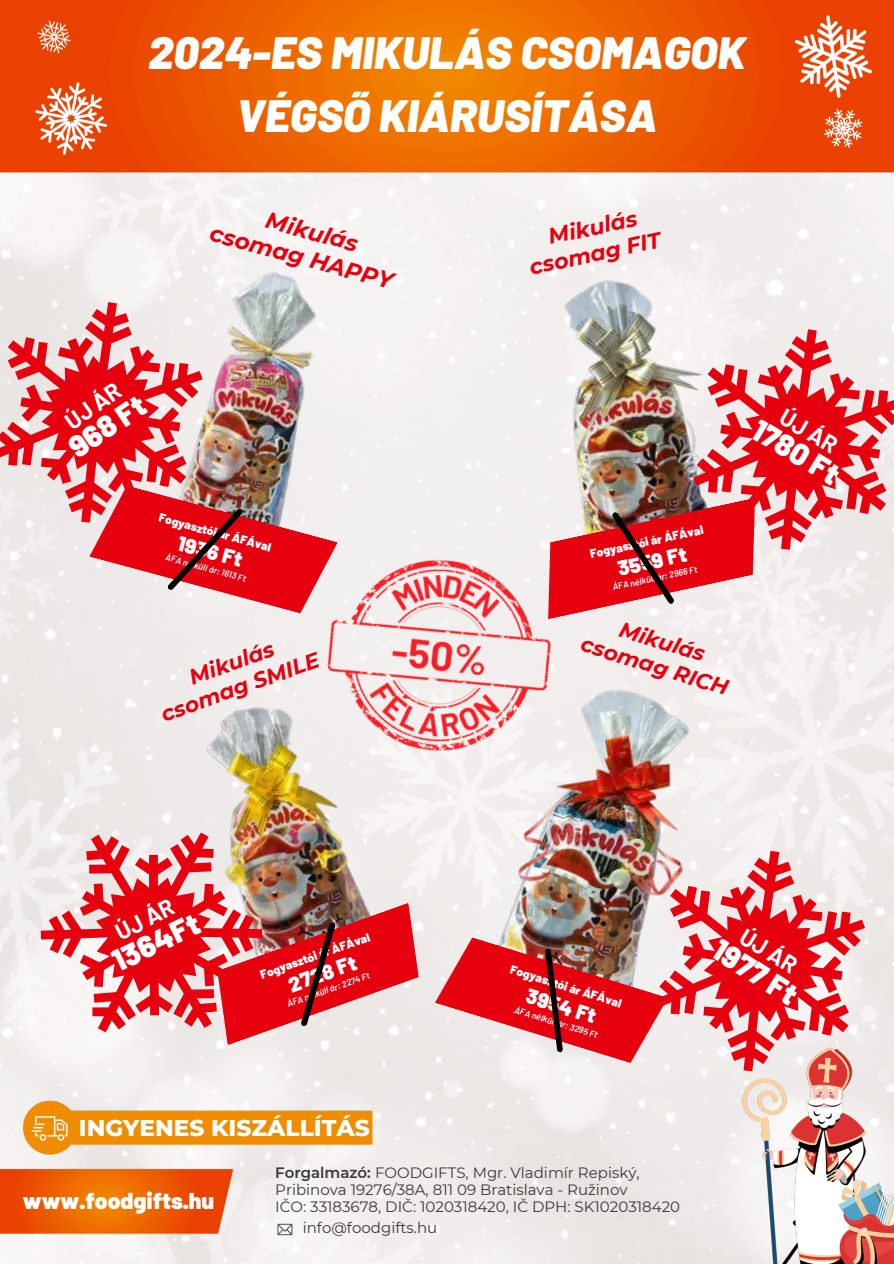
<style>
.page{position:relative;width:894px;height:1264px;background:#fff}
.page>*{position:absolute;margin:0;border:0;box-sizing:border-box;transform-origin:0 0}
.t1{font:italic 900 45.3px/63px "Barlow";color:#fff;text-align:center}
.t2{font:900 30.75px "Barlow";color:#fff}
.t3{font:800 23.25px "Montserrat";color:#fff}
.t4{font:700 23.1px "Barlow";color:#fff}
.t5{font:italic 700 22.95px/27.2px "Montserrat";color:#e7000e;text-align:center}
.t6{font:900 22.95px "Barlow";color:#fff}
.t7{font:italic 700 21.9px/26px "Montserrat";color:#e7000e;text-align:center}
.t8{font:italic 700 21.6px/25.5px "Montserrat";color:#e7000e;text-align:center}
.t9{font:900 21px "Barlow";color:#fff}
.t10{font:15px/16.8px "Montserrat";color:#383937}
.t11{font:900 12px "Barlow";color:#fff}
.t12{font:italic 600 9px "Barlow";color:#fff}
.s1{font-weight:600}
</style>
<div class="page">
<img style="left:0;top:1093px;width:379px;height:149px">
<img style="left:735px;top:1106px;width:158px;height:157px">
<img style="left:0;top:0;width:893px;height:178px">
<img style="left:421px;top:657px;width:340px;height:396px">
<img style="left:127px;top:665px;width:313px;height:358px">
<img style="left:474px;top:246px;width:312px;height:375px">
<img style="left:288px;top:508px;width:302px;height:296px">
<img style="left:112px;top:243px;width:279px;height:329px">
<svg style="left:0;top:267px;width:244px;height:291px;background:#e79b9d"></svg>
<svg style="left:648px;top:294px;width:245px;height:291px;fill:#ede9e8"></svg>
<svg style="left:10px;top:786px;width:282px;height:290px"></svg>
<svg style="left:611px;top:815px;width:282px;height:291px;background:#e5a5a6"></svg>
<svg style="left:434px;top:937px;width:233px;height:126px;background:#d96064"></svg>
<img style="left:217px;top:902px;width:201px;height:143px">
<svg style="left:548px;top:497px;width:206px;height:122px;background:#d94a50"></svg>
<svg style="left:89px;top:485px;width:248px;height:128px;background:#dd5e64"></svg>
<h4 class="t1" style="left:148px;top:19px;width:598px">2024-ES MIKULÁS CSOMAGOK<br>VÉGSŐ KIÁRUSÍTÁSA</h4>
<p class="t5" style="left:221px;top:193px;width:190px;rotate:15deg">Mikulás csomag HAPPY</p>
<h2 class="t7" style="left:521px;top:229px;width:135px;rotate:-12deg">Mikulás csomag FIT</h2>
<h3 class="t4" style="left:59px;top:411px;width:64px;rotate:-35deg">ÚJ ÁR</h3>
<h2 class="t2" style="left:61px;top:433px;width:87px;rotate:-34deg">968 Ft</h2>
<p class="t4" style="left:788px;top:402px;width:64px;rotate:30deg">ÚJ ÁR</p>
<p class="t2" style="left:765px;top:410px;width:97px;rotate:31deg">1780 Ft</p>
<h3 class="t11" style="left:161px;top:510px;width:117px;rotate:15deg">Fogyasztói ár ÁFÁval</h3>
<h2 class="t9" style="left:182px;top:529px;width:67px;rotate:15deg">1936 Ft</h2>
<p class="t12" style="left:167px;top:551px;width:85px;rotate:15deg">ÁFA nélküli ár: 1613 Ft</p>
<p class="t8" style="left:149px;top:679px;width:168px;rotate:-20deg">Mikulás csomag SMILE</p>
<p class="t11" style="left:588px;top:546px;width:117px;rotate:-12deg">Fogyasztói ár ÁFÁval</p>
<h6 class="t9" style="left:614px;top:555px;width:72px;rotate:-12deg">3559 Ft</h6>
<p class="t12" style="left:611px;top:581px;width:88px;rotate:-12deg">ÁFA nélküli ár: 2966 Ft</p>
<p class="t8" style="left:592px;top:606px;width:154px;rotate:17deg">Mikulás csomag RICH</p>
<p class="t4" style="left:110px;top:920px;width:64px;rotate:-27deg">ÚJ ÁR</p>
<p class="t2" style="left:106px;top:944px;width:95px;rotate:-26deg">1364Ft</p>
<p class="t4" style="left:749px;top:922px;width:64px;rotate:31deg">ÚJ ÁR</p>
<h3 class="t11" style="left:258px;top:968px;width:117px;rotate:-20deg">Fogyasztói ár ÁFÁval</h3>
<p class="t2" style="left:726px;top:930px;width:95px;rotate:32deg">1977 Ft</p>
<h2 class="t9" style="left:285px;top:972px;width:72px;rotate:-20deg">2728 Ft</h2>
<p class="t11" style="left:513px;top:962px;width:117px;rotate:17deg">Fogyasztói ár ÁFÁval</p>
<p class="t12" style="left:285px;top:999px;width:88px;rotate:-20deg">ÁFA nélküli ár: 2274 Ft</p>
<p class="t9" style="left:530px;top:982px;width:74px;rotate:17deg">3954 Ft</p>
<p class="t12" style="left:516px;top:1004px;width:88px;rotate:17deg">ÁFA nélküli ár: 3295 Ft</p>
<p class="t3" style="left:79px;top:1113px;width:292px">INGYENES KISZÁLLÍTÁS</p>
<p class="t6" style="left:23px;top:1185px;width:193px">www.foodgifts.hu</p>
<h4 class="t10" style="left:275px;top:1164px;width:406px"><span class="s1">Forgalmazó:</span> FOODGIFTS, Mgr. Vladimír Repiský,<br>Pribinova 19276/38A, 811 09 Bratislava - Ružinov<br>IČO: 33183678, DIČ: 1020318420, IČ DPH: SK1020318420</h4>
<h4 class="t10" style="left:303px;top:1218px;width:136px">info@foodgifts.hu</h4>
</div>
